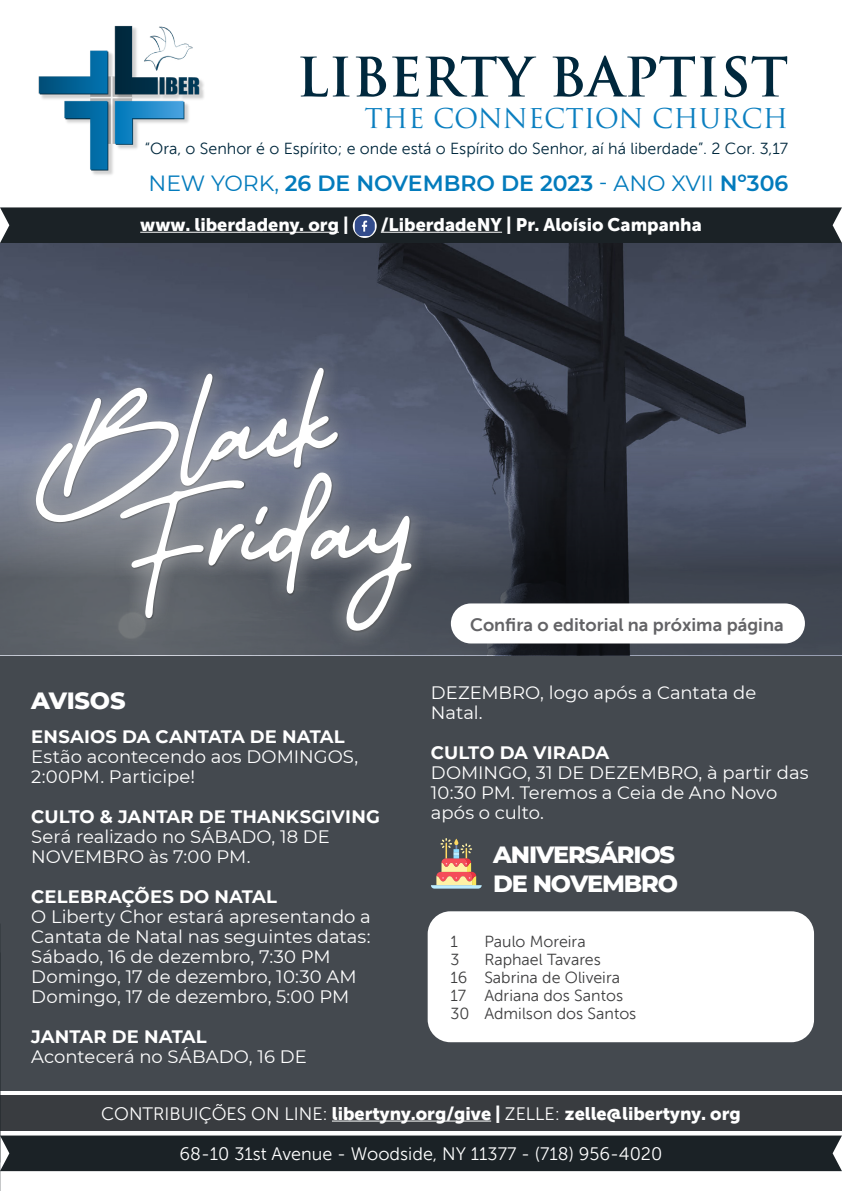
<style>
.page{position:relative;width:842px;height:1191px;background:#fff}
.page>*{position:absolute;margin:0;border:0;box-sizing:border-box;transform-origin:0 0}
.t1{font:196px "Better Yesterday italic";color:#fff}
.t2{font:700 52.8px "Trajan Pro";color:#00283d}
.t3{font:26.6px "Trajan Pro";color:#0b7fc0}
.t4{font:800 24px/28.8px "Montserrat";letter-spacing:-.05em;color:#fff}
.Data{font:600 22px "Montserrat";color:#037bbc}
.Sublinhado_avisos{font:18px/20px "Montserrat";letter-spacing:.005em;color:#fff}
.t5{font:18px "Museo Sans 900";color:#fff}
.t6{font:18px "Museo Sans 300";color:#fff}
.t7{font:18px "Museo Sans 700";color:#636366}
.Aniversarios{font:16px/18px "Museo Sans 300";color:#3e3e3f}
.t8{font:16px "Museo Sans 300";color:#00283d}
.s1{font-weight:400}
.s2{font-weight:700}
.s3{font-family:"Museo Sans 300"}
</style>
<div class="page">
<div style="left:0;top:655px;width:842px;height:435px;background:#44494f"></div>
<div style="left:0;top:1095px;width:842px;height:35px;background:#393c40"></div>
<div style="left:0;top:207px;width:842px;height:36px;background:#1b2226"></div>
<img style="left:38px;top:25px;width:166px;height:150px">
<div style="left:0;top:1135px;width:842px;height:36px;background:#1b2226"></div>
<hr style="left:140px;top:232px;width:199px;height:1px;background:#fff">
<hr style="left:381px;top:232px;width:121px;height:1px;background:#fff">
<svg style="left:353px;top:214px;width:24px;height:24px"></svg>
<img style="left:355px;top:216px;width:20px;height:20px">
<hr style="left:332px;top:1120px;width:159px;height:1px;background:#fff">
<svg style="left:0;top:250px;width:842px;height:405px;background:#3e4352"></svg>
<svg style="left:9px;top:343px;width:427px;height:313px;background:#686e7b"></svg>
<div style="left:451px;top:603px;width:354px;height:40px;background:#fff;border-radius:20px"></div>
<div style="left:428px;top:911px;width:386px;height:131px;background:#fff;border-radius:23px"></div>
<svg style="left:431px;top:838px;width:51px;height:50px"></svg>
<p class="t2" style="left:297px;top:44px;width:493px">LIBERTY BAPTIST</p>
<p class="t3" style="left:365px;top:101px;width:425px">THE CONNECTION CHURCH</p>
<p class="t8" style="left:145px;top:140px;width:645px">“Ora, o Senhor é o Espírito; e onde está o Espírito do Senhor, aí há liberdade”. 2 Cor. 3,17</p>
<p class="Data" style="left:148px;top:167px;width:641px"><span class="s1">NEW YORK,</span> 26 DE NOVEMBRO DE 2023 <span class="s1">- ANO XVII</span> Nº306</p>
<p class="t5" style="left:140px;top:214px;width:210px">www. liberdadeny. org |</p>
<p class="t5" style="left:381px;top:214px;width:322px">/LiberdadeNY | Pr. Aloísio Campanha</p>
<p class="t1" style="left:28px;top:348px;width:289px;rotate:-3deg">Black</p>
<p class="t1" style="left:104px;top:448px;width:299px;rotate:-3deg">Friday</p>
<p class="t7" style="left:470px;top:614px;width:315px">Confira o editorial na próxima página</p>
<p class="t4" style="left:31px;top:685px;width:96px">AVISOS</p>
<p class="Sublinhado_avisos" style="left:31px;top:726px;width:329px"><span class="s2">ENSAIOS DA CANTATA DE NATAL<br></span>Estão acontecendo aos DOMINGOS,<br>2:00PM. Participe!</p>
<p class="Sublinhado_avisos" style="left:31px;top:806px;width:350px"><span class="s2">CULTO &amp; JANTAR DE THANKSGIVING<br></span>Será realizado no SÁBADO, 18 DE<br>NOVEMBRO às 7:00 PM.</p>
<p class="Sublinhado_avisos" style="left:31px;top:886px;width:341px"><span class="s2">CELEBRAÇÕES DO NATAL<br></span>O Liberty Chor estará apresentando a<br>Cantata de Natal nas seguintes datas:<br>Sábado, 16 de dezembro, 7:30 PM<br>Domingo, 17 de dezembro, 10:30 AM<br>Domingo, 17 de dezembro, 5:00 PM</p>
<p class="Sublinhado_avisos" style="left:31px;top:1026px;width:277px"><span class="s2">JANTAR DE NATAL<br></span>Acontecerá no SÁBADO, 16 DE</p>
<p class="Sublinhado_avisos" style="left:431px;top:682px;width:327px">DEZEMBRO, logo após a Cantata de<br>Natal.</p>
<p class="Sublinhado_avisos" style="left:431px;top:742px;width:379px"><span class="s2">CULTO DA VIRADA<br></span>DOMINGO, 31 DE DEZEMBRO, à partir das<br>10:30 PM. Teremos a Ceia de Ano Novo após o culto.</p>
<p class="t4" style="left:493px;top:839px;width:186px">ANIVERSÁRIOS<br>DE NOVEMBRO</p>
<p class="Aniversarios" style="left:450px;top:932px;width:9px">1</p>
<p class="Aniversarios" style="left:484px;top:932px;width:103px">Paulo Moreira</p>
<p class="Aniversarios" style="left:450px;top:950px;width:10px">3</p>
<p class="Aniversarios" style="left:450px;top:950px;width:188px;text-indent:34px">Raphael Tavares<br>16 Sabrina de Oliveira<br>17 Adriana dos Santos<br>30 Admilson dos Santos</p>
<p class="t5" style="left:101px;top:1103px;width:641px"><span class="s3">CONTRIBUIÇÕES ON LINE:</span> libertyny.org/give | <span class="s3">ZELLE:</span> zelle@libertyny. org</p>
<p class="t6" style="left:179px;top:1144px;width:484px">68-10 31st Avenue - Woodside, NY 11377 - (718) 956-4020</p>
</div>
